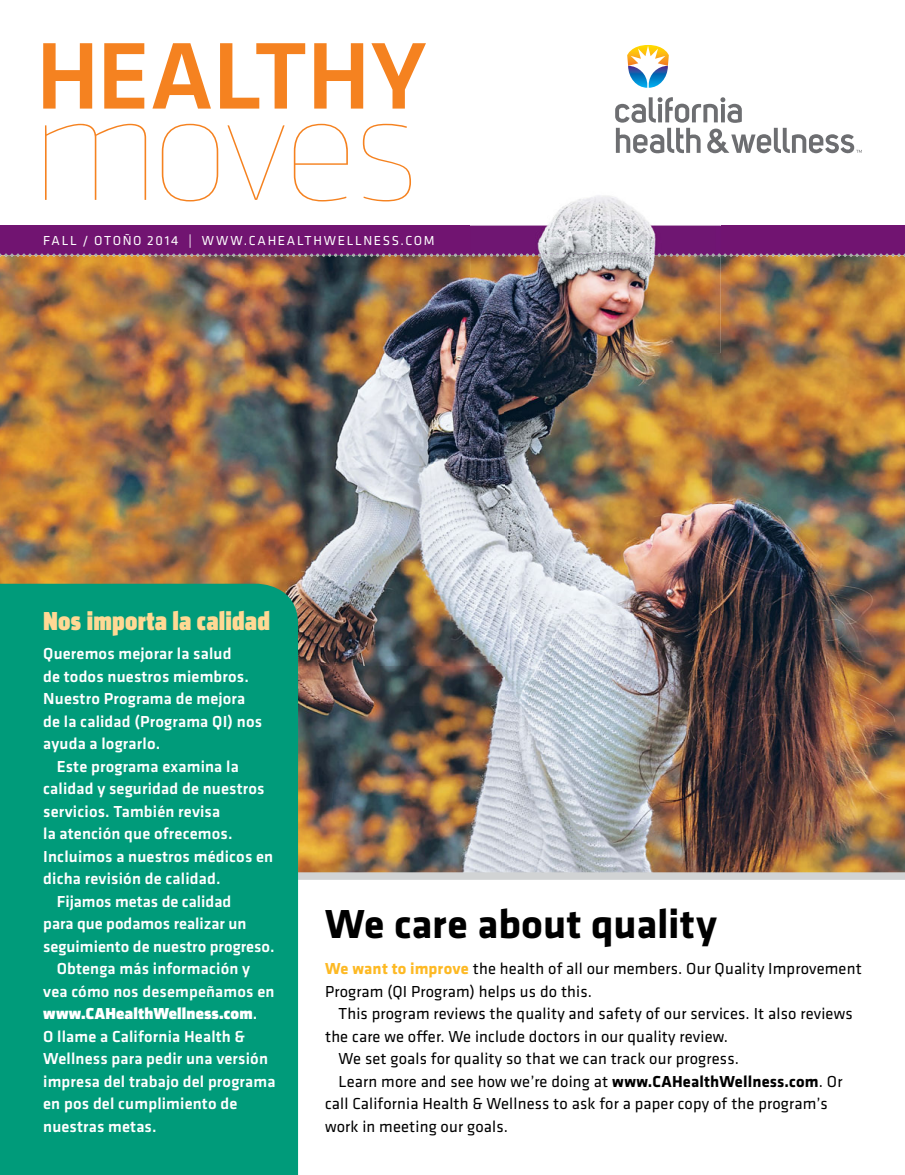
<style>
.page{position:relative;width:905px;height:1175px;background:#fff}
.page>*{position:absolute;margin:0;border:0;box-sizing:border-box;transform-origin:0 0}
.t1{font:700 42px "Klavika";letter-spacing:-.005em;color:#000}
.t2{font:27px "Klavika Display Bl Cond";letter-spacing:.01em;color:#ffd994}
.t3{font:500 16.5px/22.5px "Klavika";letter-spacing:.01em;color:#fff}
.t4{font:16.5px/22.5px "Klavika";letter-spacing:.01em;color:#000}
.t5{font:13.5px "Klavika";letter-spacing:.125em;color:#fff}
.s1{font-family:"Klavika Display Bl";font-weight:400}
.s2{font-weight:700;color:#fdb924}
.s3{font-weight:700}
</style>
<div class="page">
<img style="left:0;top:256px;width:504px;height:616px">
<img style="left:711px;top:256px;width:193px;height:616px">
<img style="left:504px;top:353px;width:207px;height:519px">
<div style="left:0;top:225px;width:904px;height:30px;background:#711471"></div>
<svg style="left:0;top:253px;width:904px;height:3px"></svg>
<div style="left:0;top:872px;width:904px;height:7px;background:#d1d3d4"></div>
<div style="left:0;top:584px;width:298px;height:590px;background:#009b7a"></div>
<svg style="left:627px;top:45px;width:42px;height:43px"></svg>
<svg style="left:615px;top:97px;width:246px;height:56px"></svg>
<svg style="left:43px;top:43px;width:383px;height:66px"></svg>
<svg style="left:45px;top:124px;width:366px;height:77px"></svg>
<img style="left:548px;top:195px;width:103px;height:30px">
<img style="left:470px;top:255px;width:250px;height:98px">
<img style="left:470px;top:225px;width:140px;height:30px">
<img style="left:621px;top:253px;width:99px;height:3px">
<p class="t5" style="left:43px;top:231px;width:393px">FALL / OTOÑO 2014 | WWW.CAHEALTHWELLNESS.COM</p>
<h2 class="t2" style="left:43px;top:605px;width:228px">nos importa la calidad</h2>
<p class="t3" style="left:43px;top:642px;width:220px">Queremos mejorar la salud<br>de todos nuestros miembros.<br>Nuestro Programa de mejora de la calidad (Programa QI) nos ayuda a lograrlo.</p>
<p class="t3" style="left:43px;top:754px;width:231px;text-indent:13px">Este programa examina la calidad y seguridad de nuestros servicios. También revisa<br>la atención que ofrecemos.<br>Incluimos a nuestros médicos en dicha revisión de calidad.</p>
<p class="t3" style="left:43px;top:889px;width:233px;text-indent:13px">Fijamos metas de calidad<br>para que podamos realizar un seguimiento de nuestro progreso.</p>
<p class="t3" style="left:43px;top:957px;width:234px;text-indent:13px">Obtenga más información y vea cómo nos desempeñamos en <span class="s1">www.CAHealthWellness.com</span>.<br>O llame a California Health &amp;<br>Wellness para pedir una versión impresa del trabajo del programa en pos del cumplimiento de nuestras metas.</p>
<h2 class="t1" style="left:325px;top:893px;width:393px">We care about quality</h2>
<p class="t4" style="left:325px;top:957px;width:538px"><span class="s2">We want to improve</span> the health of all our members. Our Quality Improvement<br>Program (QI Program) helps us do this.</p>
<p class="t4" style="left:325px;top:1002px;width:529px;text-indent:13px">This program reviews the quality and safety of our services. It also reviews the care we offer. We include doctors in our quality review.</p>
<p class="t4" style="left:338px;top:1047px;width:402px">We set goals for quality so that we can track our progress.</p>
<p class="t4" style="left:325px;top:1069px;width:519px;text-indent:14px">Learn more and see how we’re doing at <span class="s3">www.CAHealthWellness.com</span>. Or call California Health &amp; Wellness to ask for a paper copy of the program’s work in meeting our goals.</p>
</div>
